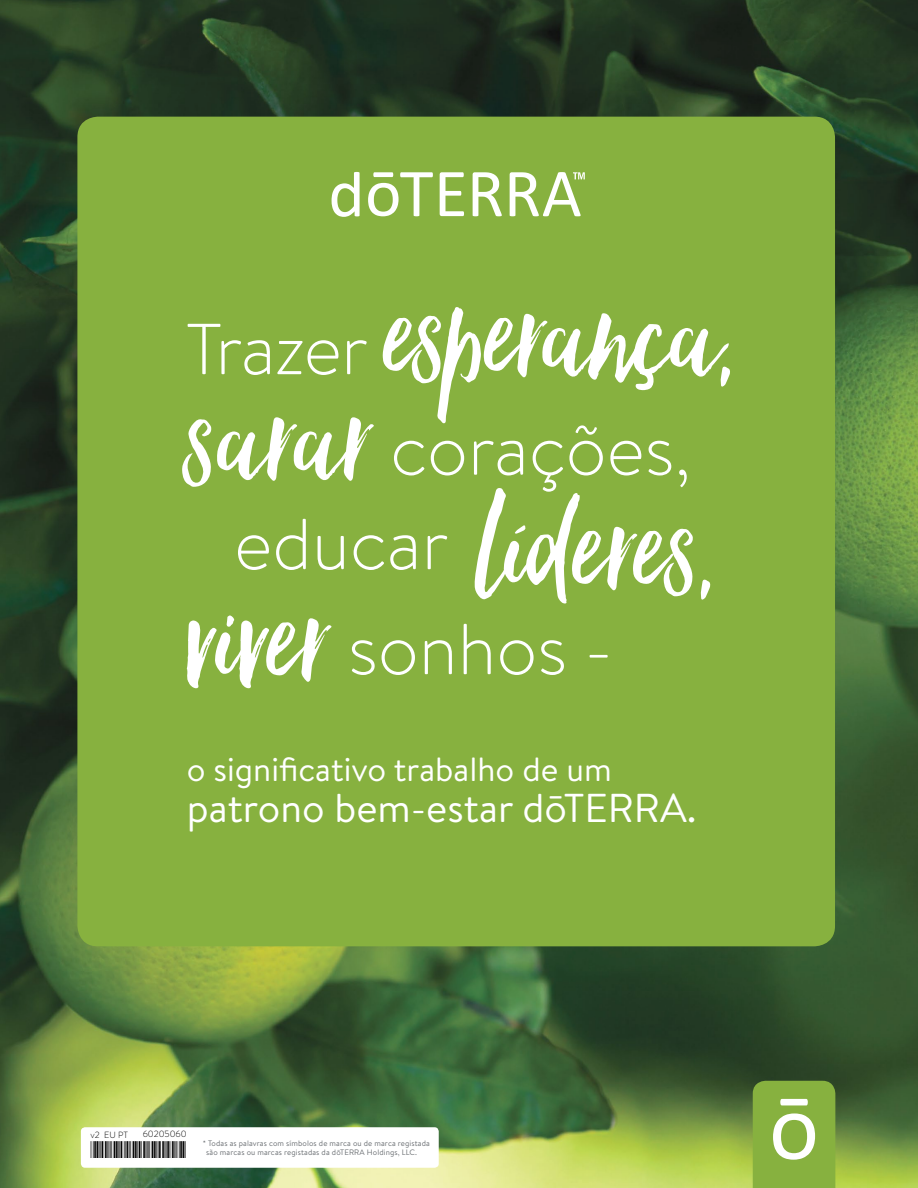
<style>
.page{position:relative;width:918px;height:1188px;background:#fff}
.page>*{position:absolute;margin:0;border:0;box-sizing:border-box;transform-origin:0 0}
.t1{font:163.5px "Hello Beautiful";color:#fff}
.t2{font:300 72px/94.5px "Brandon Text";color:#fff}
.t3{font:40.35px "Brandon Text";color:#fff}
.t4{font:33.6px "Brandon Text";color:#fff}
.t5{font:300 9px "Brandon Text";color:#000}
.t6{font:7.8px/9px "Brandon Text";letter-spacing:.015em;color:#6c7074}
</style>
<div class="page">
<img style="left:0;top:0;width:918px;height:1188px">
<div style="left:77px;top:117px;width:758px;height:829px;background:#87b13f;border-radius:21px"></div>
<svg style="left:753px;top:1081px;width:82px;height:107px;background:#94b955"></svg>
<div style="left:81px;top:1127px;width:358px;height:41px;background:#fff;border-radius:4px"></div>
<svg style="left:510px;top:172px;width:75px;height:44px"></svg>
<svg style="left:473px;top:172px;width:29px;height:44px"></svg>
<svg style="left:440px;top:172px;width:24px;height:44px"></svg>
<svg style="left:368px;top:172px;width:65px;height:44px"></svg>
<svg style="left:332px;top:172px;width:28px;height:45px"></svg>
<h1 class="t1" style="left:383px;top:242px;width:355px">esperança,</h1>
<h2 class="t2" style="left:186px;top:300px;width:184px">Trazer</h2>
<h1 class="t1" style="left:186px;top:345px;width:185px">sarar</h1>
<h2 class="t2" style="left:234px;top:400px;width:458px;text-indent:156px">corações, educar</h2>
<h1 class="t1" style="left:475px;top:455px;width:243px">líderes,</h1>
<h1 class="t1" style="left:186px;top:546px;width:143px">viver</h1>
<h2 class="t2" style="left:348px;top:600px;width:266px">sonhos -</h2>
<h3 class="t4" style="left:187px;top:746px;width:427px">o significativo trabalho de um</h3>
<h3 class="t3" style="left:187px;top:781px;width:511px">patrono bem-estar dōTERRA.</h3>
<p class="t5" style="left:91px;top:1129px;width:39px">v2 EU PT</p>
<p class="t5" style="left:143px;top:1128px;width:45px">60205060</p>
<p class="t6" style="left:206px;top:1139px;width:225px;text-indent:-3px">* Todas as palavras com símbolos de marca ou de marca registada são marcas ou marcas registadas da dōTERRA Holdings, LLC.</p>
</div>
